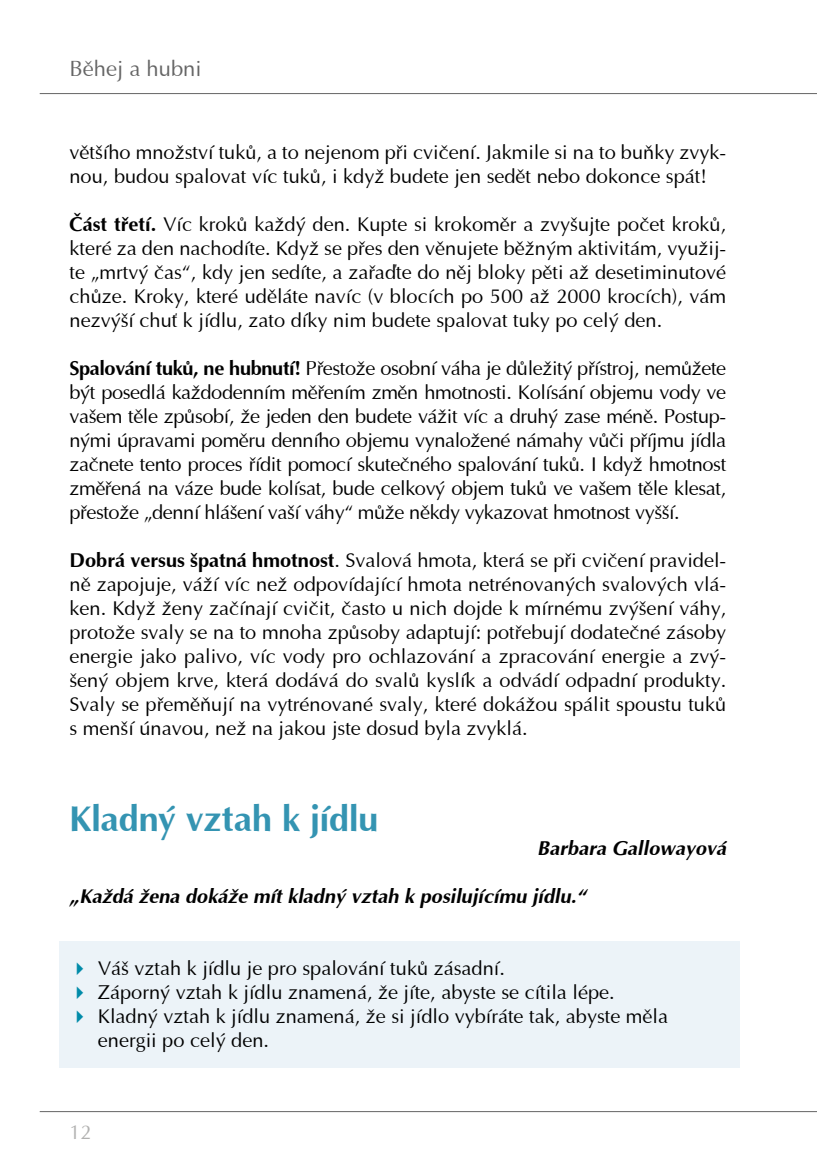
<style>
.page{position:relative;width:817px;height:1174px;background:#fff}
.page>*{position:absolute;margin:0;border:0;box-sizing:border-box;transform-origin:0 0}
.t1{font:700 36px "Ottawa";letter-spacing:-.005em;color:#3494b2}
.t2{font:22px "Ottawa";color:#656565}
.t3{font:20px/24px "Ottawa";color:#000;text-align:justify}
.t4{font:italic 700 20px "Ottawa";color:#000}
.t5{font:20px "Ottawa";color:#b1b1b0}
.s1{font-weight:700}
</style>
<div class="page">
<div style="left:59px;top:941px;width:680px;height:126px;background:#ecf3f8"></div>
<hr style="left:40px;top:93px;width:776px;height:1px;background:#656565">
<hr style="left:40px;top:1111px;width:776px;height:1px;background:#656565">
<p class="t2" style="left:69px;top:55px;width:134px">Běhej a hubni</p>
<p class="t3" style="left:69px;top:140px;width:658px">většího množství tuků, a to nejenom při cvičení. Jakmile si na to buňky zvyk&shy;nou, budou spalovat víc tuků, i když budete jen sedět nebo dokonce spát!</p>
<p class="t3" style="left:69px;top:212px;width:658px"><span class="s1">Část třetí.</span> Víc kroků každý den. Kupte si krokoměr a zvyšujte počet kroků, které za den nachodíte. Když se přes den věnujete běžným aktivitám, využij&shy;te „mrtvý čas“, kdy jen sedíte, a zařaďte do něj bloky pěti až desetiminutové chůze. Kroky, které uděláte navíc (v blocích po 500 až 2000 krocích), vám nezvýší chuť k jídlu, zato díky nim budete spalovat tuky po celý den.</p>
<p class="t3" style="left:69px;top:356px;width:658px"><span class="s1">Spalování tuků, ne hubnutí!</span> Přestože osobní váha je důležitý přístroj, nemůžete být posedlá každodenním měřením změn hmotnosti. Kolísání objemu vody ve vašem těle způsobí, že jeden den budete vážit víc a druhý zase méně. Postup&shy;nými úpravami poměru denního objemu vynaložené námahy vůči příjmu jídla začnete tento proces řídit pomocí skutečného spalování tuků. I když hmotnost změřená na váze bude kolísat, bude celkový objem tuků ve vašem těle klesat, přestože „denní hlášení vaší váhy“ může někdy vykazovat hmotnost vyšší.</p>
<p class="t3" style="left:69px;top:548px;width:658px"><span class="s1">Dobrá versus špatná hmotnost</span>. Svalová hmota, která se při cvičení pravidel&shy;ně zapojuje, váží víc než odpovídající hmota netrénovaných svalových vlá&shy;ken. Když ženy začínají cvičit, často u nich dojde k mírnému zvýšení váhy, protože svaly se na to mnoha způsoby adaptují: potřebují dodatečné zásoby energie jako palivo, víc vody pro ochlazování a zpracování energie a zvý&shy;šený objem krve, která dodává do svalů kyslík a odvádí odpadní produkty.<br>Svaly se přeměňují na vytrénované svaly, které dokážou spálit spoustu tuků s menší únavou, než na jakou jste dosud byla zvyklá.</p>
<h1 class="t1" style="left:69px;top:796px;width:310px">Kladný vztah k jídlu</h1>
<p class="t4" style="left:537px;top:835px;width:190px">Barbara Gallowayová</p>
<p class="t4" style="left:69px;top:883px;width:518px">„Každá žena dokáže mít kladný vztah k posilujícímu jídlu.“</p>
<p class="t3" style="left:98px;top:956px;width:571px;text-align:left">Váš vztah k jídlu je pro spalování tuků zásadní.<br>Záporný vztah k jídlu znamená, že jíte, abyste se cítila lépe.<br>Kladný vztah k jídlu znamená, že si jídlo vybíráte tak, abyste měla energii po celý den.</p>
<p class="t5" style="left:69px;top:1120px;width:24px">12</p>
</div>
